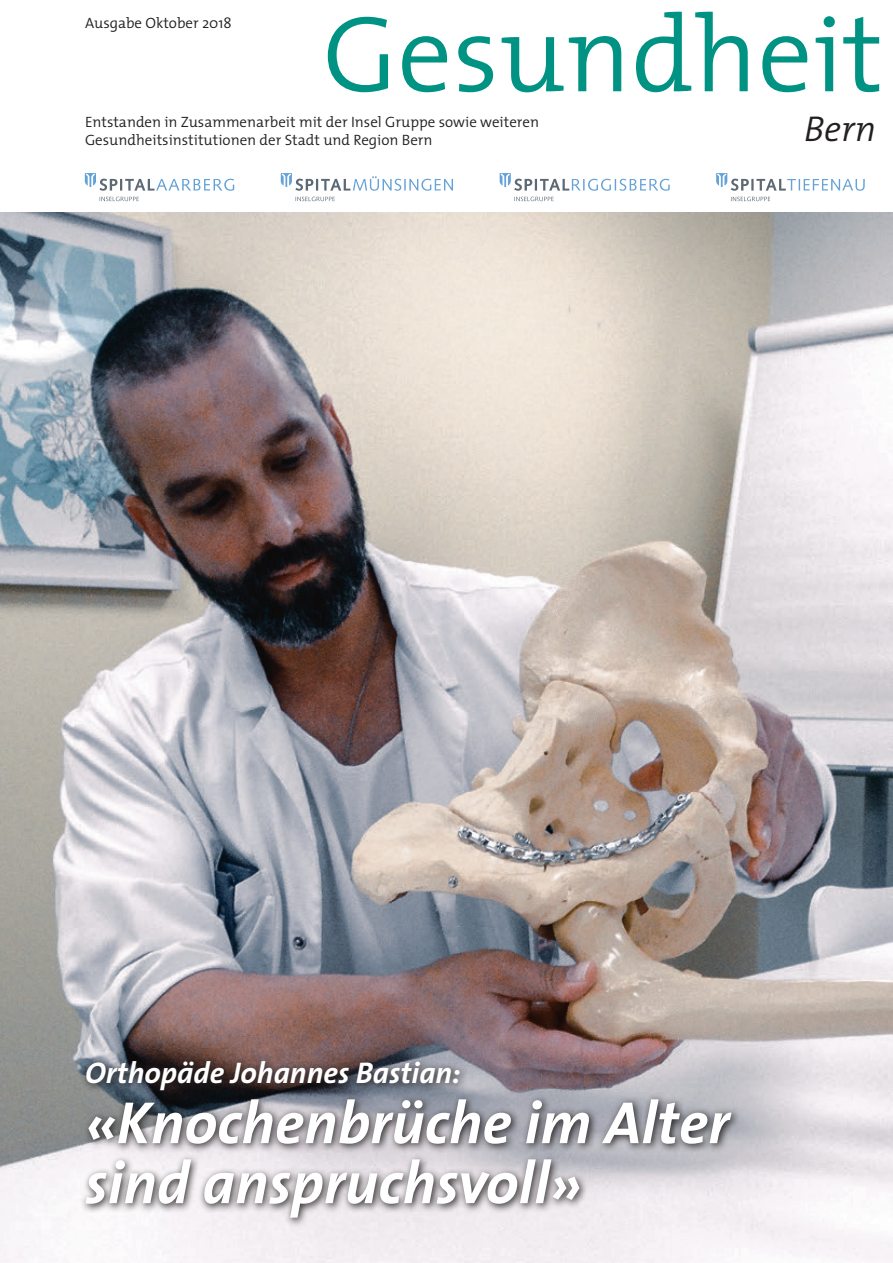
<style>
.page{position:relative;width:893px;height:1263px;background:#fff}
.page>*{position:absolute;margin:0;border:0;box-sizing:border-box;transform-origin:0 0}
.Haupttitel_2_The_San{font:italic 700 60px/60px "The Sans";color:#fff}
.t1{font:italic 300 36px "The Mix";color:#231f20}
.Spitzmarke_2_The_San{font:italic 700 30px "The Sans";color:#fff}
.t2{font:300 15px "The Mix";color:#231f20}
</style>
<div class="page">
<img style="left:0;top:213px;width:893px;height:1050px">
<svg style="left:328px;top:17px;width:60px;height:75px"></svg>
<svg style="left:402px;top:36px;width:45px;height:56px"></svg>
<svg style="left:458px;top:36px;width:35px;height:56px"></svg>
<svg style="left:502px;top:36px;width:119px;height:56px"></svg>
<svg style="left:636px;top:12px;width:112px;height:80px"></svg>
<svg style="left:762px;top:36px;width:45px;height:56px"></svg>
<svg style="left:816px;top:16px;width:19px;height:75px"></svg>
<svg style="left:843px;top:17px;width:36px;height:75px"></svg>
<svg style="left:80px;top:1055px;width:661px;height:173px;background:#9e9ba0"></svg>
<svg style="left:100px;top:197px;width:39px;height:4px"></svg>
<svg style="left:85px;top:173px;width:149px;height:18px"></svg>
<svg style="left:296px;top:197px;width:39px;height:4px"></svg>
<svg style="left:281px;top:173px;width:172px;height:18px"></svg>
<svg style="left:514px;top:197px;width:40px;height:4px"></svg>
<svg style="left:500px;top:173px;width:170px;height:18px"></svg>
<svg style="left:731px;top:197px;width:39px;height:4px"></svg>
<svg style="left:716px;top:173px;width:149px;height:18px"></svg>
<p class="t2" style="left:85px;top:10px;width:148px">Ausgabe Oktober 2018</p>
<p class="t2" style="left:85px;top:109px;width:455px">Entstanden in Zusammenarbeit mit der Insel Gruppe sowie weiteren</p>
<p class="t2" style="left:85px;top:127px;width:349px">Gesundheitsinstitutionen der Stadt und Region Bern</p>
<p class="t1" style="left:804px;top:99px;width:73px">Bern</p>
<p class="Spitzmarke_2_The_San" style="left:85px;top:1048px;width:377px">Orthopäde Johannes Bastian:</p>
<p class="Haupttitel_2_The_San" style="left:85px;top:1091px;width:646px">«Knochenbrüche im Alter sind anspruchsvoll»</p>
</div>
